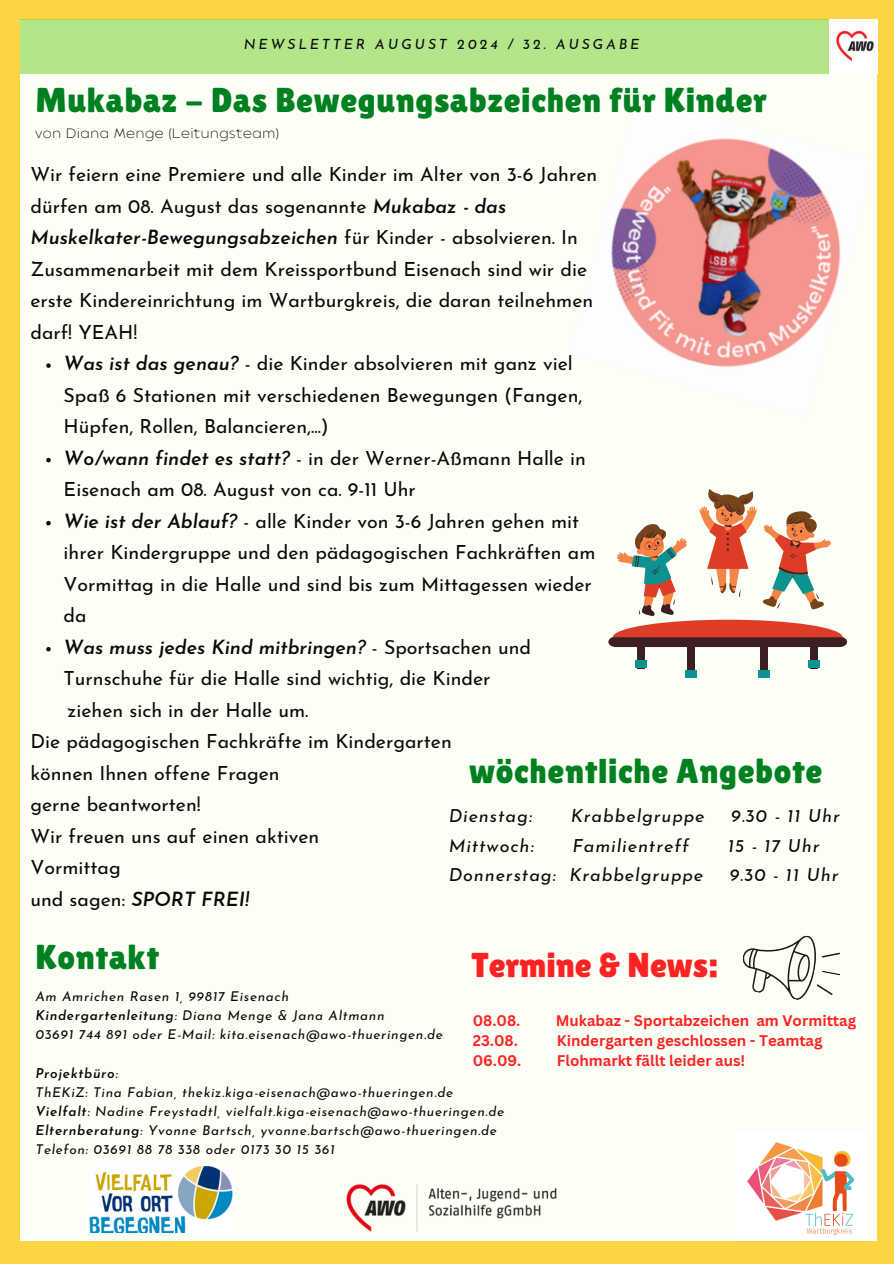
<style>
.page{position:relative;width:894px;height:1264px;background:#fff}
.page>*{position:absolute;margin:0;border:0;box-sizing:border-box;transform-origin:0 0}
.t1{font:34.5px "Lilita One";letter-spacing:.02em;color:#008020}
.t2{font:34.5px "Lilita One";color:#f22}
.t3{font:19.5px/31.5px "Josefin Sans";color:#0a0a0a}
.t4{font:italic 18px "Josefin Sans";letter-spacing:.05em;color:#0a0a0a}
.t5{font:700 15px "Canva Sans";color:#f22}
.t6{font:italic 14.1px "Josefin Sans";letter-spacing:.2em;color:#0a0a0a}
.t7{font:italic 13.5px/19.2px "Josefin Sans";letter-spacing:.05em;color:#0a0a0a}
.t8{font:200 13.5px "Balgin";letter-spacing:.05em;color:#0a0a0a}
.s1{font-weight:600;font-style:italic}
.s2{font-weight:600}
</style>
<div class="page">
<div style="left:0;top:0;width:893px;height:1263px;background:#fcd444"></div>
<div style="left:21px;top:20px;width:855px;height:1220px;background:#fcfff6"></div>
<div style="left:21px;top:20px;width:853px;height:53px;background:#b2e688"></div>
<img style="left:335px;top:1184px;width:233px;height:57px">
<img style="left:89px;top:1166px;width:144px;height:66px">
<img style="left:828px;top:20px;width:49px;height:54px">
<img style="left:747px;top:1142px;width:108px;height:93px">
<svg style="left:742px;top:935px;width:98px;height:65px"></svg>
<div style="left:687px;top:645px;width:7px;height:32px;background:#3d1e22"></div>
<div style="left:760px;top:645px;width:7px;height:32px;background:#3d1e22"></div>
<div style="left:636px;top:636px;width:8px;height:32px;background:#3d1e22"></div>
<div style="left:809px;top:636px;width:8px;height:32px;background:#3d1e22"></div>
<div style="left:685px;top:670px;width:11px;height:8px;background:#0c9390"></div>
<div style="left:758px;top:670px;width:11px;height:8px;background:#0c9390"></div>
<div style="left:634px;top:660px;width:12px;height:8px;background:#0c9390"></div>
<div style="left:807px;top:660px;width:12px;height:8px;background:#0c9390"></div>
<svg style="left:608px;top:489px;width:239px;height:158px"></svg>
<img style="left:611px;top:138px;width:230px;height:229px">
<svg style="left:46px;top:363px;width:5px;height:5px"></svg>
<svg style="left:46px;top:458px;width:5px;height:4px"></svg>
<svg style="left:46px;top:521px;width:5px;height:4px"></svg>
<svg style="left:46px;top:647px;width:5px;height:4px"></svg>
<p class="t6" style="left:244px;top:38px;width:397px">NEWSLETTER AUGUST 2024 / 32. AUSGABE</p>
<p class="t1" style="left:35px;top:80px;width:732px">Mukabaz - Das Bewegungsabzeichen für Kinder</p>
<h1 class="t8" style="left:35px;top:128px;width:245px">von Diana Menge (Leitungsteam)</h1>
<h1 class="t3" style="left:30px;top:160px;width:568px">Wir feiern eine Premiere und alle Kinder im Alter von 3-6 Jahren dürfen am 08. August das sogenannte <span class="s1">Mukabaz - das Muskelkater-Bewegungsabzeichen</span> für Kinder - absolvieren. In Zusammenarbeit mit dem Kreissportbund Eisenach sind wir die erste Kindereinrichtung im Wartburgkreis, die daran teilnehmen darf! YEAH!</h1>
<h5 class="t3" style="left:64px;top:349px;width:520px"><span class="s1">Was ist das genau?</span> - die Kinder absolvieren mit ganz viel<br>Spaß 6 Stationen mit verschiedenen Bewegungen (Fangen,<br>Hüpfen, Rollen, Balancieren,...)</h5>
<h5 class="t3" style="left:64px;top:444px;width:523px"><span class="s1">Wo/wann findet es statt?</span> - in der Werner-Aßmann Halle in<br>Eisenach am 08. August von ca. 9-11 Uhr</h5>
<p class="t3" style="left:64px;top:507px;width:533px"><span class="s1">Wie ist der Ablauf?</span> - alle Kinder von 3-6 Jahren gehen mit ihrer Kindergruppe und den pädagogischen Fachkräften am Vormittag in die Halle und sind bis zum Mittagessen wieder da</p>
<p class="t3" style="left:64px;top:633px;width:469px"><span class="s1">Was muss jedes Kind mitbringen?</span> - Sportsachen und<br>Turnschuhe für die Halle sind wichtig, die Kinder</p>
<p class="t3" style="left:30px;top:696px;width:423px;text-indent:37px">ziehen sich in der Halle um.<br>Die pädagogischen Fachkräfte im Kindergarten können Ihnen offene Fragen<br>gerne beantworten!<br>Wir freuen uns auf einen aktiven<br>Vormittag<br>und sagen: <span class="s1">SPORT FREI!</span></p>
<h1 class="t1" style="left:469px;top:751px;width:354px">wöchentliche Angebote</h1>
<h2 class="t4" style="left:448px;top:809px;width:85px">Dienstag:</h2>
<h2 class="t4" style="left:570px;top:809px;width:135px">Krabbelgruppe</h2>
<h2 class="t4" style="left:730px;top:809px;width:111px">9.30 - 11 Uhr</h2>
<h2 class="t4" style="left:448px;top:838px;width:86px">Mittwoch:</h2>
<h2 class="t4" style="left:572px;top:838px;width:118px">Familientreff</h2>
<h2 class="t4" style="left:727px;top:838px;width:93px">15 - 17 Uhr</h2>
<h2 class="t4" style="left:448px;top:867px;width:256px">Donnerstag: Krabbelgruppe</h2>
<h2 class="t4" style="left:729px;top:867px;width:111px">9.30 - 11 Uhr</h2>
<p class="t1" style="left:35px;top:937px;width:125px">Kontakt</p>
<p class="t2" style="left:471px;top:945px;width:248px">Termine &amp; News:</p>
<p class="t7" style="left:35px;top:988px;width:408px">Am Amrichen Rasen 1, 99817 Eisenach<br><span class="s2">Kindergartenleitung</span>: Diana Menge &amp; Jana Altmann<br>03691 744 891 oder E-Mail: kita.eisenach@awo-thueringen.de</p>
<p class="t7" style="left:35px;top:1064px;width:470px"><span class="s2">Projektbüro</span>:<br>ThEKiZ: Tina Fabian, thekiz.kiga-eisenach@awo-thueringen.de <span class="s2">Vielfalt</span>: Nadine Freystadtl, vielfalt.kiga-eisenach@awo-thueringen.de <span class="s2">Elternberatung</span>: Yvonne Bartsch, yvonne.bartsch@awo-thueringen.de Telefon: 03691 88 78 338 oder 0173 30 15 361</p>
<h2 class="t5" style="left:472px;top:1009px;width:49px">08.08.</h2>
<h2 class="t5" style="left:555px;top:1009px;width:302px">Mukabaz - Sportabzeichen am Vormittag</h2>
<h2 class="t5" style="left:472px;top:1030px;width:47px">23.08.</h2>
<h2 class="t5" style="left:556px;top:1030px;width:267px">Kindergarten geschlossen - Teamtag</h2>
<h2 class="t5" style="left:472px;top:1050px;width:50px">06.09.</h2>
<p class="t5" style="left:556px;top:1050px;width:190px">Flohmarkt fällt leider aus!</p>
</div>
